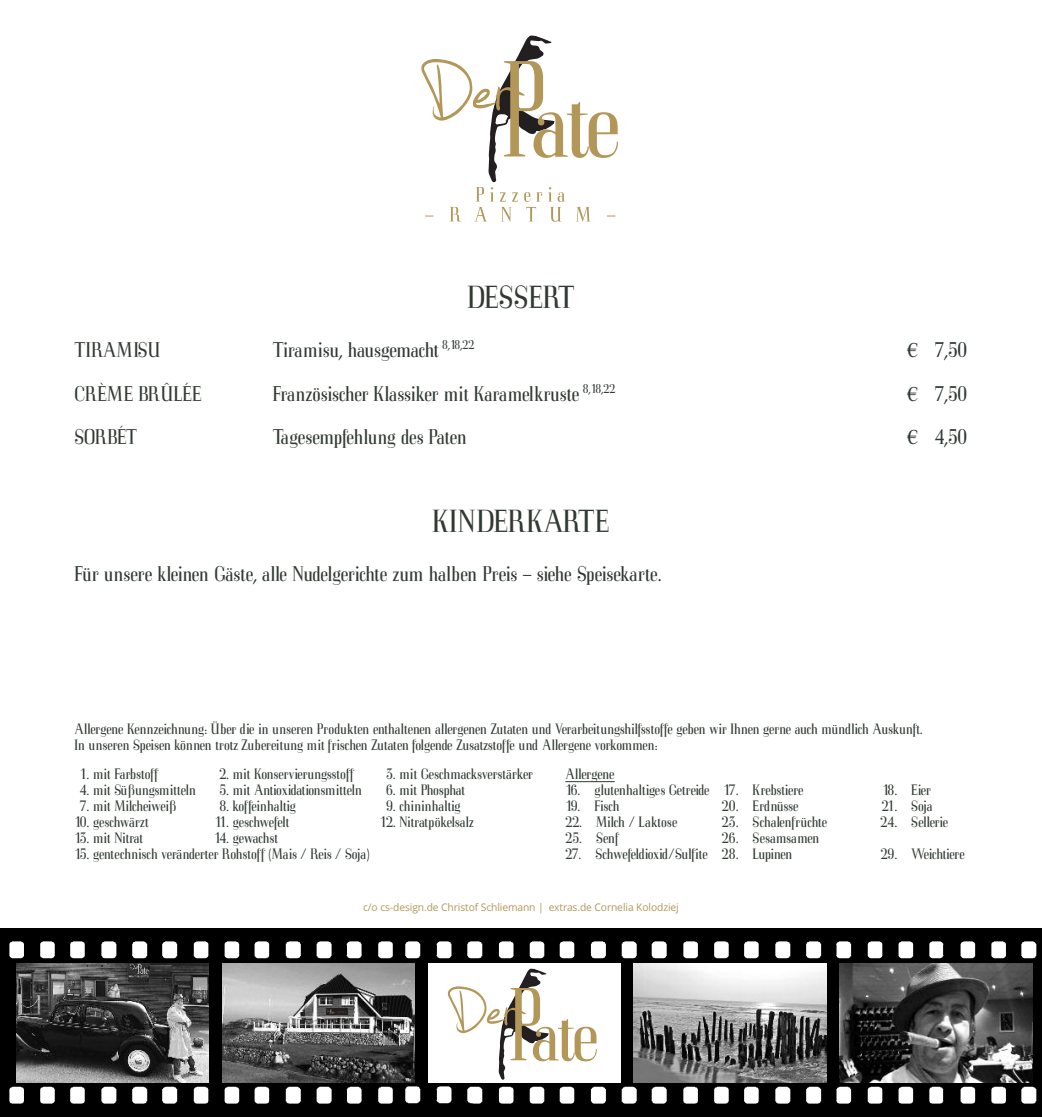
<style>
.page{position:relative;width:1042px;height:1117px;background:#fff}
.page>*{position:absolute;margin:0;border:0;box-sizing:border-box;transform-origin:0 0}
.t1{font:31.5px "M Korsair";color:#303932}
.t2{font:21px "M Korsair";color:#303932}
.t3{font:21px "M Korsair";letter-spacing:-.03em;color:#303932}
.t4{font:14.88px/16.1px "M Korsair";letter-spacing:-.025em;color:#303932}
.t5{font:14.88px "M Korsair";color:#303932}
.t6{font:14.88px "M Korsair";letter-spacing:-.02em;color:#303932}
.t7{font:14.88px "M Korsair";letter-spacing:-.03em;color:#303932}
.t8{font:14.88px "M Korsair";letter-spacing:-.035em;color:#303932}
.t9{font:10.5px "Open Sans";letter-spacing:-.01em;color:#b39758}
.s1{font-family:"Times New Roman"}
</style>
<div class="page">
<svg style="left:421px;top:36px;width:197px;height:186px"></svg>
<img style="left:0;top:928px;width:1042px;height:188px">
<img style="left:16px;top:962px;width:193px;height:120px">
<img style="left:222px;top:962px;width:193px;height:120px">
<div style="left:428px;top:962px;width:193px;height:120px;background:#fff"></div>
<img style="left:634px;top:962px;width:192px;height:120px">
<img style="left:840px;top:962px;width:192px;height:120px">
<svg style="left:448px;top:968px;width:149px;height:111px"></svg>
<svg style="left:326px;top:1007px;width:22px;height:7px"></svg>
<svg style="left:327px;top:1008px;width:20px;height:6px"></svg>
<hr style="left:565px;top:781px;width:50px;height:1px;background:#303932">
<h1 class="t1" style="left:467px;top:279px;width:110px">DESSERT</h1>
<h2 class="t2" style="left:74px;top:338px;width:88px">TIRAMISU</h2>
<h2 class="t3" style="left:273px;top:338px;width:203px">Tiramisu, hausgemacht <sup>8,18,22</sup></h2>
<h2 class="t2" style="left:907px;top:338px;width:62px"><span class="s1">€</span> 7,50</h2>
<h2 class="t2" style="left:74px;top:381px;width:129px">CRÈME BRÛLÉE</h2>
<h2 class="t2" style="left:273px;top:381px;width:344px">Französischer Klassiker mit Karamelkruste <sup>8,18,22</sup></h2>
<h2 class="t2" style="left:907px;top:381px;width:62px"><span class="s1">€</span> 7,50</h2>
<h2 class="t2" style="left:74px;top:425px;width:65px">SORBÉT</h2>
<h2 class="t3" style="left:273px;top:425px;width:196px">Tagesempfehlung des Paten</h2>
<h2 class="t2" style="left:907px;top:425px;width:62px"><span class="s1">€</span> 4,50</h2>
<h1 class="t1" style="left:432px;top:504px;width:178px">KINDERKARTE</h1>
<h2 class="t2" style="left:74px;top:562px;width:589px">Für unsere kleinen Gäste, alle Nudelgerichte zum halben Preis – siehe Speisekarte.</h2>
<p class="t4" style="left:74px;top:720px;width:850px">Allergene Kennzeichnung: Über die in unseren Produkten enthaltenen allergenen Zutaten und Verarbeitungshilfsstoffe geben wir Ihnen gerne auch mündlich Auskunft.<br>In unseren Speisen können trotz Zubereitung mit frischen Zutaten folgende Zusatzstoffe und Allergene vorkommen:</p>
<p class="t5" style="left:80px;top:765px;width:80px">1. mit Farbstoff</p>
<p class="t5" style="left:219px;top:765px;width:136px">2. mit Konservierungsstoff</p>
<p class="t5" style="left:386px;top:765px;width:148px">3. mit Geschmacksverstärker</p>
<p class="t5" style="left:80px;top:781px;width:118px">4. mit Süßungsmitteln</p>
<p class="t5" style="left:219px;top:781px;width:144px">5. mit Antioxidationsmitteln</p>
<p class="t8" style="left:386px;top:781px;width:80px">6. mit Phosphat</p>
<p class="t5" style="left:80px;top:797px;width:98px">7. mit Milcheiweiß</p>
<p class="t5" style="left:219px;top:797px;width:78px">8. koffeinhaltig</p>
<p class="t5" style="left:386px;top:797px;width:76px">9. chininhaltig</p>
<p class="t5" style="left:74px;top:813px;width:76px">10. geschwärzt</p>
<p class="t7" style="left:215px;top:813px;width:76px">11. geschwefelt</p>
<p class="t5" style="left:380px;top:813px;width:96px">12. Nitratpökelsalz</p>
<p class="t5" style="left:75px;top:829px;width:70px">13. mit Nitrat</p>
<p class="t7" style="left:214px;top:829px;width:65px">14. gewachst</p>
<p class="t4" style="left:75px;top:845px;width:297px">15. gentechnisch veränderter Rohstoff (Mais / Reis / Soja)</p>
<p class="t7" style="left:565px;top:765px;width:51px">Allergene</p>
<p class="t6" style="left:565px;top:781px;width:240px">16. glutenhaltiges Getreide 17. Krebstiere</p>
<p class="t5" style="left:882px;top:781px;width:50px">18. Eier</p>
<p class="t5" style="left:565px;top:797px;width:56px">19. Fisch</p>
<p class="t5" style="left:722px;top:797px;width:79px">20. Erdnüsse</p>
<p class="t5" style="left:881px;top:797px;width:53px">21. Soja</p>
<p class="t5" style="left:565px;top:813px;width:114px">22. Milch / Laktose</p>
<p class="t5" style="left:722px;top:813px;width:107px">23. Schalenfrüchte</p>
<p class="t5" style="left:880px;top:813px;width:69px">24. Sellerie</p>
<p class="t5" style="left:565px;top:829px;width:55px">25. Senf</p>
<p class="t5" style="left:722px;top:829px;width:99px">26. Sesamsamen</p>
<p class="t4" style="left:565px;top:845px;width:229px">27. Schwefeldioxid/Sulfite 28. Lupinen</p>
<p class="t8" style="left:881px;top:845px;width:86px">29. Weichtiere</p>
<p class="t9" style="left:363px;top:901px;width:317px">c/o cs-design.de Christof Schliemann | extras.de Cornelia Kolodziej</p>
</div>
